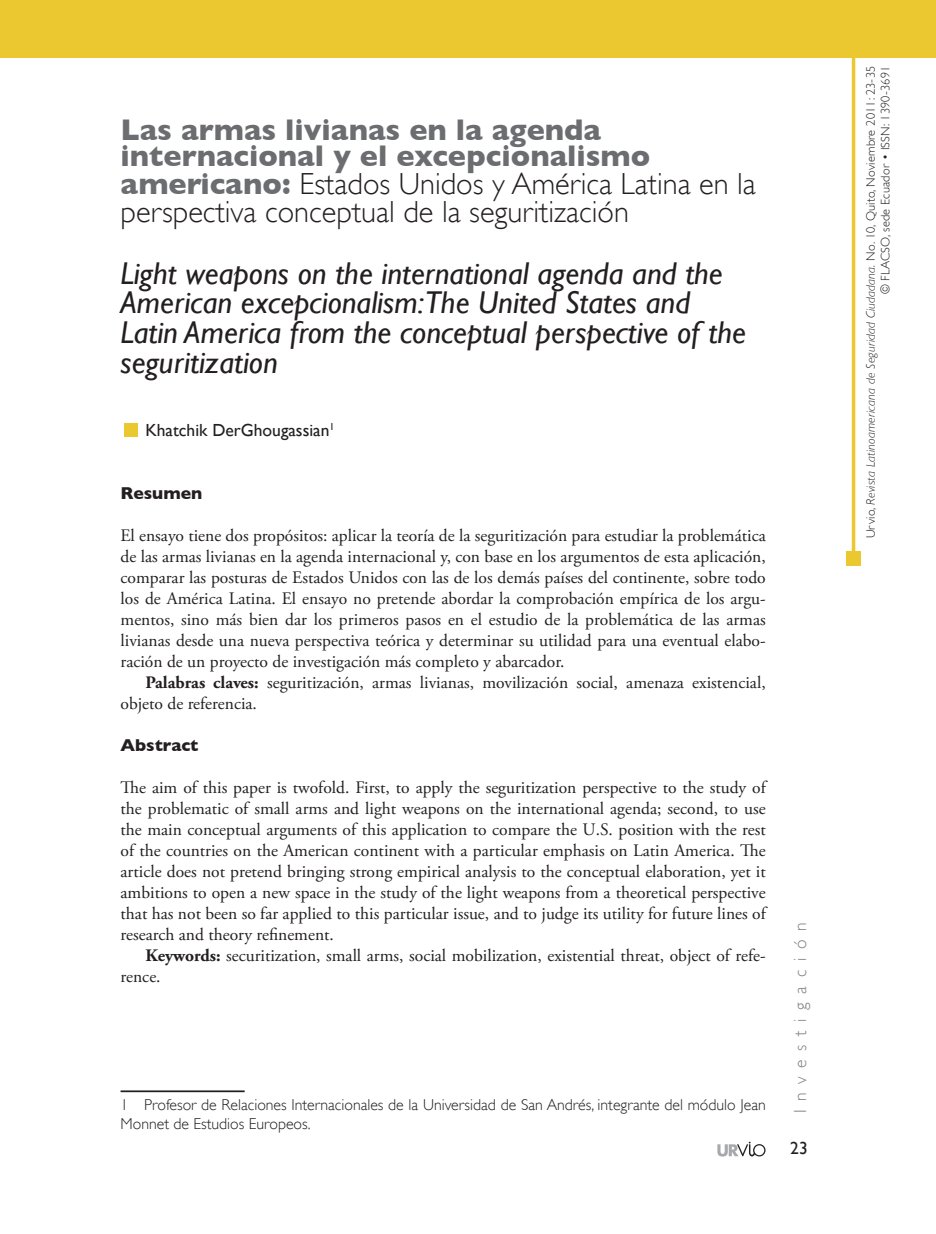
<style>
.page{position:relative;width:936px;height:1234px;background:#fff}
.page>*{position:absolute;margin:0;border:0;box-sizing:border-box;transform-origin:0 0}
.t1{font:italic 31.5px/29.8px "Gill Sans";color:#231f20}
.t2{font:300 30.45px/27.5px "Gill Sans";color:#231f20}
.t3{font:17.5px/21px "Adobe Garamond Pro";color:#231f20;text-align:justify}
.t4{font:17.5px "Gill Sans";color:#231f20}
.t5{font:700 17.5px "Gill Sans";color:#231f20}
.t6{font:300 17.5px "Gill Sans";letter-spacing:.5em;color:#808285}
.t7{font:300 15.75px/18.9px "Gill Sans";color:#231f20}
.t8{font:300 12.25px/14.7px "Gill Sans";letter-spacing:.02em;color:#231f20;text-align:right}
.s1{font-weight:700;color:#6c6d70}
.s2{font-weight:700}
.s3{font-style:italic}
</style>
<div class="page">
<svg style="left:717px;top:1141px;width:48px;height:15px"></svg>
<div style="left:0;top:0;width:935px;height:58px;background:#ecc830"></div>
<hr style="left:121px;top:1090px;width:124px;height:1px;background:#231f20">
<div style="left:124px;top:423px;width:14px;height:13px;background:#ecc830"></div>
<svg style="left:851px;top:58px;width:4px;height:493px;background:#efd359"></svg>
<div style="left:846px;top:551px;width:14px;height:14px;background:#ecc830"></div>
<h2 class="t2" style="left:121px;top:116px;width:637px"><span class="s1">Las armas livianas en la agenda internacional y el excepcionalismo americano:</span> Estados Unidos y América Latina en la perspectiva conceptual de la seguritización</h2>
<h1 class="t1" style="left:121px;top:258px;width:627px">Light weapons on the international agenda and the American excepcionalism:The United States and Latin America from the conceptual perspective of the seguritization</h1>
<p class="t4" style="left:145px;top:419px;width:191px">Khatchik DerGhougassian<sup>1</sup></p>
<p class="t5" style="left:121px;top:482px;width:83px">Resumen</p>
<p class="t3" style="left:121px;top:525px;width:646px">El ensayo tiene dos propósitos: aplicar la teoría de la seguritización para estudiar la problemática de las armas livianas en la agenda internacional y, con base en los argumentos de esta aplicación, comparar las posturas de Estados Unidos con las de los demás países del continente, sobre todo los de América Latina. El ensayo no pretende abordar la comprobación empírica de los argu&shy;mentos, sino más bien dar los primeros pasos en el estudio de la problemática de las armas livianas desde una nueva perspectiva teórica y determinar su utilidad para una eventual elabo&shy;ración de un proyecto de investigación más completo y abarcador.</p>
<p class="t3" style="left:121px;top:672px;width:646px;text-indent:25px"><span class="s2">Palabras claves:</span> seguritización, armas livianas, movilización social, amenaza existencial, objeto de referencia.</p>
<p class="t5" style="left:121px;top:734px;width:79px">Abstract</p>
<p class="t3" style="left:121px;top:777px;width:646px">The aim of this paper is twofold. First, to apply the seguritization perspective to the study of the problematic of small arms and light weapons on the international agenda; second, to use the main conceptual arguments of this application to compare the U.S. position with the rest of the countries on the American continent with a particular emphasis on Latin America. The article does not pretend bringing strong empirical analysis to the conceptual elaboration, yet it ambitions to open a new space in the study of the light weapons from a theoretical perspective that has not been so far applied to this particular issue, and to judge its utility for future lines of research and theory refinement.</p>
<p class="t3" style="left:121px;top:945px;width:646px;text-indent:25px"><span class="s2">Keywords:</span> securitization, small arms, social mobilization, existential threat, object of refe&shy;rence.</p>
<p class="t7" style="left:121px;top:1095px;width:646px">1 Profesor de Relaciones Internacionales de la Universidad de San Andrés, integrante del módulo Jean<br>Monnet de Estudios Europeos.</p>
<p class="t6" style="left:790px;top:1113px;width:192px;rotate:-90deg">Investigación</p>
<p class="t4" style="left:790px;top:1137px;width:19px">23</p>
<p class="t8" style="left:863px;top:538px;width:474px;rotate:-90deg">Urvio, <span class="s3">Revista Latinoamericana de Seguridad Ciudadana.</span> No. 10, Quito, Noviembre 2011: 23-35 © FLACSO, sede Ecuador • ISSN: 1390-3691</p>
</div>
